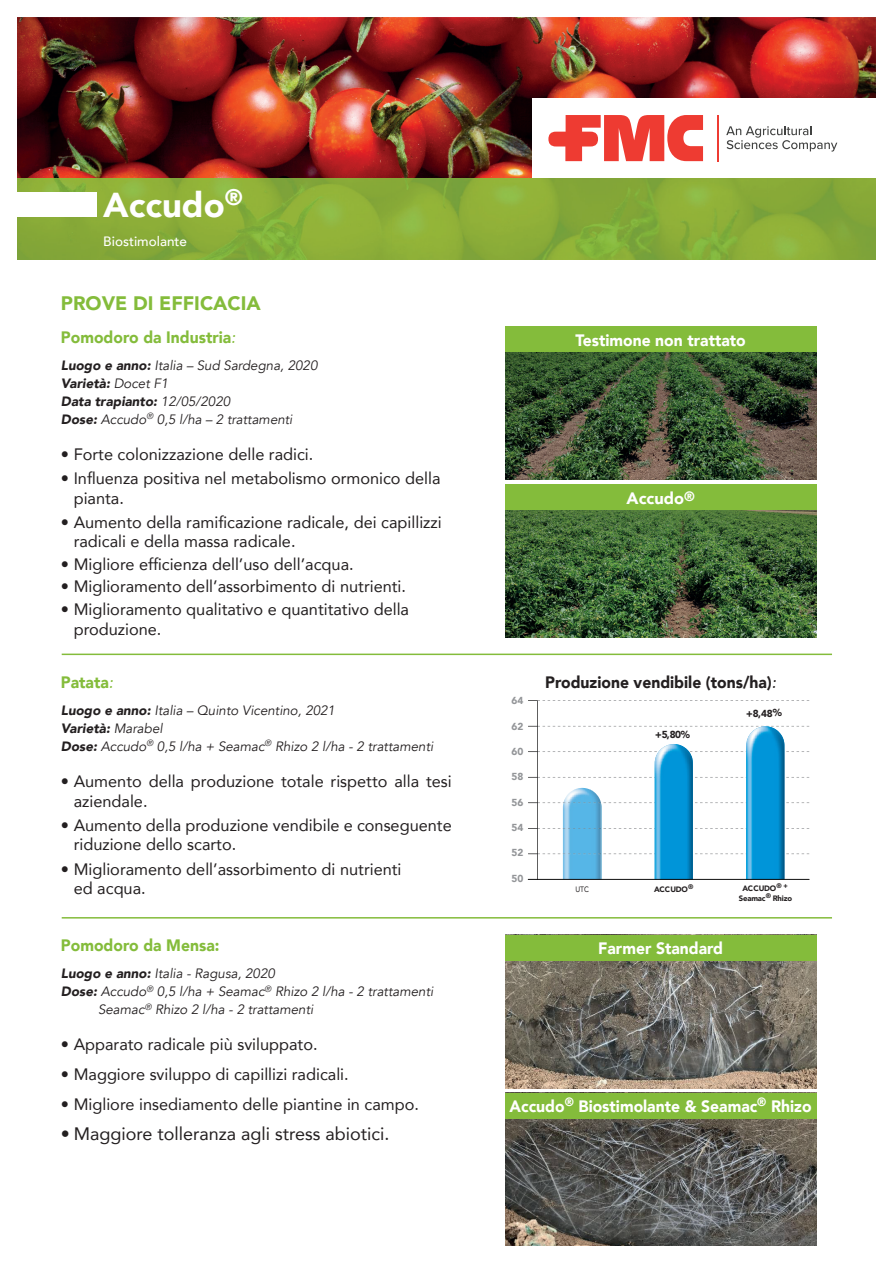
<style>
.page{position:relative;width:893px;height:1263px;background:#fff}
.page>*{position:absolute;margin:0;border:0;box-sizing:border-box;transform-origin:0 0}
.t1{font:900 34.5px "Avenir";color:#fff}
.t2{font:900 19.5px "Avenir";color:#84bc3b}
.t3{font:18px "Avenir";color:#231f20}
.t4{font:16.5px/19.8px "Avenir";color:#231f20}
.t5{font:900 16.5px "Avenir";color:#fff;scale:.95 1}
.t6{font:900 16.5px "Avenir";color:#84bc3b;scale:.95 1}
.t7{font:900 16.5px "Avenir";color:#231f20;scale:.95 1}
.t8{font:900 16.5px "Avenir";color:#fff}
.t9{font:italic 13.5px/18px "Avenir";color:#231f20}
.t10{font:500 13.5px "Avenir";color:#fff}
.t11{font:900 10.2px "Avenir";color:#939598}
.t12{font:900 10.2px "Avenir";color:#231f20}
.t13{font:900 7.8px/9.3px "Avenir";letter-spacing:-.025em;color:#231f20;text-align:center}
.t14{font:7.8px "Avenir";color:#231f20;scale:.88 1}
.s1{font-weight:400;font-style:italic}
.s2{font-weight:900}
</style>
<div class="page">
<img style="left:17px;top:17px;width:859px;height:161px">
<img style="left:17px;top:178px;width:859px;height:81px">
<div style="left:17px;top:192px;width:80px;height:25px;background:#fff"></div>
<img style="left:505px;top:509px;width:311px;height:128px">
<div style="left:505px;top:484px;width:311px;height:25px;background:#84bc3b"></div>
<img style="left:505px;top:1118px;width:311px;height:128px">
<div style="left:505px;top:1093px;width:311px;height:25px;background:#84bc3b"></div>
<img style="left:505px;top:351px;width:311px;height:128px">
<div style="left:505px;top:326px;width:311px;height:25px;background:#84bc3b"></div>
<img style="left:505px;top:960px;width:311px;height:128px">
<div style="left:505px;top:935px;width:311px;height:25px;background:#84bc3b"></div>
<hr style="left:62px;top:654px;width:770px;height:1px;background:#84bc3b">
<hr style="left:62px;top:917px;width:770px;height:1px;background:#84bc3b">
<svg style="left:538px;top:700px;width:271px;height:1px"></svg>
<svg style="left:528px;top:726px;width:281px;height:153px"></svg>
<img style="left:746px;top:726px;width:38px;height:153px">
<hr style="left:528px;top:879px;width:282px;height:1px;background:#000001">
<div style="left:531px;top:98px;width:362px;height:80px;background:#fff"></div>
<svg style="left:548px;top:115px;width:155px;height:46px"></svg>
<hr style="left:718px;top:115px;width:1px;height:46px;background:#ee3b32">
<svg style="left:726px;top:126px;width:111px;height:26px"></svg>
<h1 class="t1" style="left:103px;top:175px;width:141px">Accudo<sup>®</sup></h1>
<p class="t10" style="left:103px;top:230px;width:85px">Biostimolante</p>
<p class="t2" style="left:61px;top:287px;width:201px">PROVE DI EFFICACIA</p>
<p class="t6" style="left:61px;top:323px;width:185px">Pomodoro da Industria<span class="s1">:</span></p>
<p class="t9" style="left:61px;top:356px;width:258px"><span class="s2">Luogo e anno:</span> Italia – Sud Sardegna, 2020<br><span class="s2">Varietà:</span> Docet F1<br><span class="s2">Data trapianto:</span> 12/05/2020<br><span class="s2">Dose:</span> Accudo<sup>®</sup> 0,5 l/ha – 2 trattamenti</p>
<p class="t4" style="left:61px;top:444px;width:254px">• Forte colonizzazione delle radici.</p>
<p class="t4" style="left:74px;top:468px;width:368px;text-indent:-13px">• Influenza positiva nel metabolismo ormonico della pianta.</p>
<p class="t4" style="left:74px;top:511px;width:369px;text-indent:-13px">• Aumento della ramificazione radicale, dei capillizzi radicali e della massa radicale.</p>
<p class="t4" style="left:61px;top:554px;width:294px">• Migliore efficienza dell’uso dell’acqua.</p>
<p class="t4" style="left:61px;top:576px;width:347px">• Miglioramento dell’assorbimento di nutrienti.</p>
<p class="t4" style="left:74px;top:599px;width:337px;text-indent:-13px">• Miglioramento qualitativo e quantitativo della produzione.</p>
<p class="t6" style="left:61px;top:668px;width:56px">Patata<span class="s1">:</span></p>
<p class="t9" style="left:61px;top:701px;width:374px"><span class="s2">Luogo e anno:</span> Italia – Quinto Vicentino, 2021<br><span class="s2">Varietà:</span> Marabel<br><span class="s2">Dose:</span> Accudo<sup>®</sup> 0,5 l/ha + Seamac<sup>®</sup> Rhizo 2 l/ha - 2 trattamenti</p>
<p class="t4" style="left:74px;top:771px;width:380px;text-indent:-13px">• Aumento della produzione totale rispetto alla tesi aziendale.</p>
<p class="t4" style="left:74px;top:814px;width:380px;text-indent:-13px">• Aumento della produzione vendibile e conseguente riduzione dello scarto.</p>
<p class="t4" style="left:74px;top:858px;width:329px;text-indent:-13px">• Miglioramento dell’assorbimento di nutrienti ed acqua.</p>
<p class="t6" style="left:61px;top:931px;width:168px">Pomodoro da Mensa:</p>
<p class="t9" style="left:61px;top:965px;width:215px"><span class="s2">Luogo e anno:</span> Italia - Ragusa, 2020</p>
<p class="t9" style="left:61px;top:983px;width:374px"><span class="s2">Dose:</span> Accudo<sup>®</sup> 0,5 l/ha + Seamac<sup>®</sup> Rhizo 2 l/ha - 2 trattamenti</p>
<p class="t9" style="left:98px;top:1001px;width:217px">Seamac<sup>®</sup> Rhizo 2 l/ha - 2 trattamenti</p>
<p class="t4" style="left:61px;top:1034px;width:258px">• Apparato radicale più sviluppato.</p>
<p class="t4" style="left:61px;top:1064px;width:289px">• Maggiore sviluppo di capillizi radicali.</p>
<p class="t4" style="left:61px;top:1094px;width:360px">• Migliore insediamento delle piantine in campo.</p>
<p class="t3" style="left:61px;top:1120px;width:330px">• Maggiore tolleranza agli stress abiotici.</p>
<p class="t5" style="left:575px;top:326px;width:181px">Testimone non trattato</p>
<p class="t8" style="left:627px;top:484px;width:70px">Accudo<sup>®</sup></p>
<p class="t11" style="left:511px;top:692px;width:13px">64</p>
<p class="t11" style="left:511px;top:717px;width:13px">62</p>
<p class="t11" style="left:511px;top:743px;width:13px">60</p>
<p class="t11" style="left:511px;top:768px;width:13px">58</p>
<p class="t11" style="left:511px;top:793px;width:13px">56</p>
<p class="t11" style="left:511px;top:819px;width:13px">54</p>
<p class="t11" style="left:511px;top:844px;width:13px">52</p>
<p class="t11" style="left:511px;top:869px;width:13px">50</p>
<p class="t7" style="left:545px;top:668px;width:245px">Produzione vendibile (tons/ha)<span class="s1">:</span></p>
<p class="t12" style="left:655px;top:726px;width:36px">+5,80%</p>
<p class="t12" style="left:746px;top:704px;width:37px">+8,48%</p>
<p class="t14" style="left:575px;top:883px;width:17px">UTC</p>
<p class="t13" style="left:654px;top:884px;width:41px">ACCUDO<sup>®</sup></p>
<p class="t5" style="left:598px;top:934px;width:133px">Farmer Standard</p>
<p class="t13" style="left:739px;top:884px;width:55px">ACCUDO<sup>®</sup> <sup>+<br></sup>Seamac<sup>®</sup> Rhizo</p>
<p class="t5" style="left:510px;top:1092px;width:319px">Accudo<sup>®</sup> Biostimolante &amp; Seamac<sup>®</sup> Rhizo</p>
</div>
